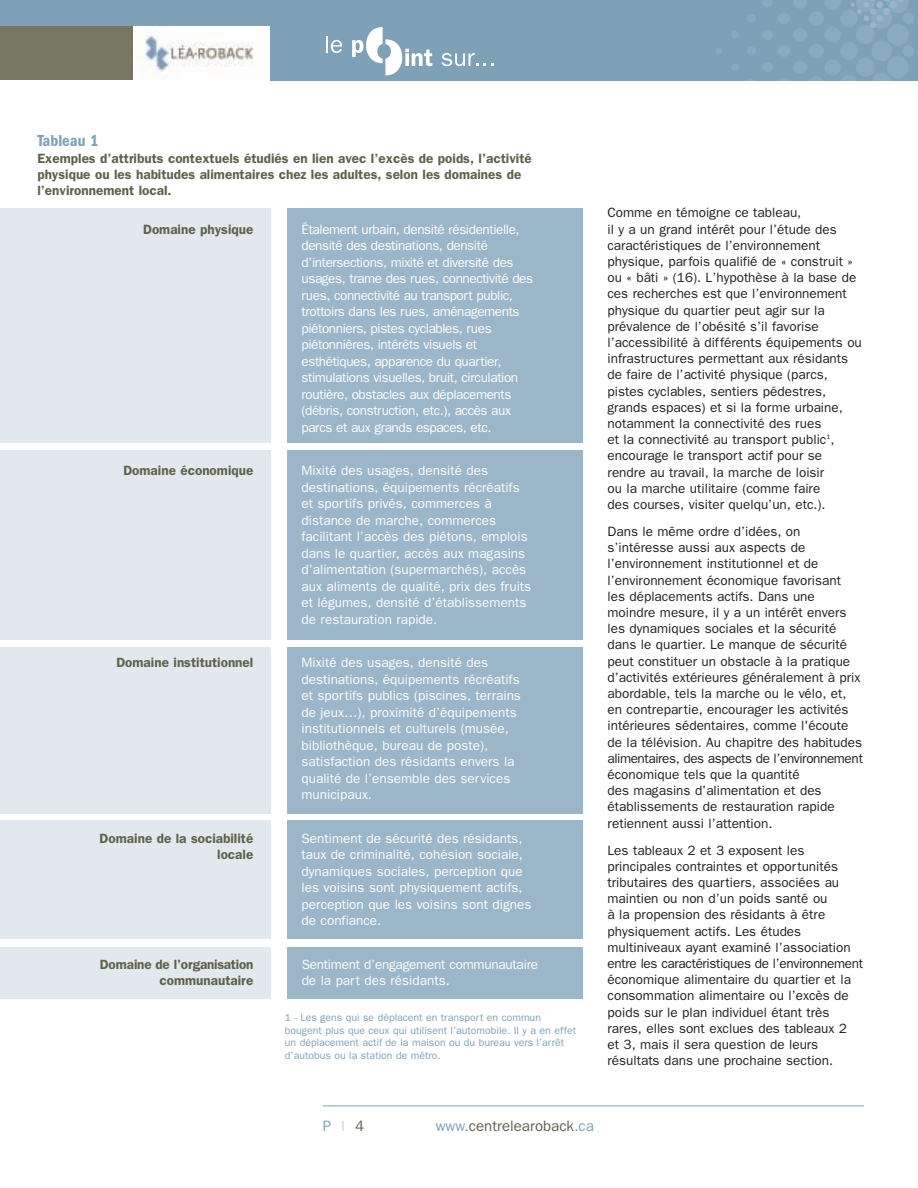
<style>
.page{position:relative;width:918px;height:1188px;background:#fff}
.page>*{position:absolute;margin:0;border:0;box-sizing:border-box;transform-origin:0 0}
.t1{font:600 condensed 16.5px "Franklin Gothic";color:#7ea1b7}
.t2{font:15px "Franklin Gothic";color:#60614b}
.t3{font:15px "Franklin Gothic";color:#7ea1b7}
.t4{font:13.5px/16.2px "Franklin Gothic";color:#231f20}
.t5{font:13.5px/16.5px "Franklin Gothic";color:#fff}
.t6{font:13.5px/16.5px "Franklin Gothic";letter-spacing:-.03em;color:#fff}
.t7{font:600 13.5px/16.5px "Franklin Gothic";color:#60614b}
.t8{font:13.5px "Franklin Gothic";letter-spacing:-.02em;color:#fff}
.t9{font:600 13.5px "Franklin Gothic";letter-spacing:-.02em;color:#60614b}
.t10{font:10.5px/12.6px "Franklin Gothic";color:#7ea1b7}
.s1{color:#b7cad8}
.s2{color:#60614b}
.s3{color:#7ea1b7}
</style>
<div class="page">
<div style="left:0;top:0;width:918px;height:81px;background:#7ea1b7"></div>
<svg style="left:716px;top:48px;width:5px;height:6px"></svg>
<svg style="left:731px;top:0;width:183px;height:81px"></svg>
<div style="left:287px;top:208px;width:296px;height:235px;background:#9bb6c8"></div>
<div style="left:0;top:208px;width:271px;height:235px;background:#e1e9ef"></div>
<div style="left:287px;top:947px;width:296px;height:52px;background:#9bb6c8"></div>
<div style="left:0;top:947px;width:271px;height:52px;background:#e1e9ef"></div>
<div style="left:287px;top:820px;width:296px;height:119px;background:#9bb6c8"></div>
<div style="left:0;top:820px;width:271px;height:119px;background:#e1e9ef"></div>
<div style="left:287px;top:647px;width:296px;height:166px;background:#9bb6c8"></div>
<div style="left:0;top:647px;width:271px;height:166px;background:#e1e9ef"></div>
<hr style="left:323px;top:1106px;width:541px;height:1px;background:#7ea1b7">
<div style="left:0;top:26px;width:270px;height:55px;background:#fff"></div>
<img style="left:145px;top:35px;width:109px;height:37px">
<svg style="left:326px;top:36px;width:16px;height:17px"></svg>
<svg style="left:352px;top:27px;width:80px;height:49px"></svg>
<svg style="left:442px;top:53px;width:51px;height:13px"></svg>
<div style="left:0;top:26px;width:133px;height:53px;background:#777761"></div>
<div style="left:287px;top:450px;width:296px;height:190px;background:#9bb6c8"></div>
<div style="left:0;top:450px;width:271px;height:190px;background:#e1e9ef"></div>
<p class="t1" style="left:37px;top:135px;width:63px">Tableau 1</p>
<p class="t7" style="left:37px;top:150px;width:496px">Exemples d’attributs contextuels étudiés en lien avec l’excès de poids, l’activité physique ou les habitudes alimentaires chez les adultes, selon les domaines de l’environnement local.</p>
<p class="t7" style="left:143px;top:221px;width:112px">Domaine physique</p>
<p class="t6" style="left:302px;top:221px;width:233px">Étalement urbain, densité résidentielle, densité des destinations, densité d’intersections, mixité et diversité des usages, trame des rues, connectivité des rues, connectivité au transport public, trottoirs dans les rues, aménagements piétonniers, pistes cyclables, rues piétonnières, intérêts visuels et esthétiques, apparence du quartier, stimulations visuelles, bruit, circulation routière, obstacles aux déplacements (débris, construction, etc.), accès aux parcs et aux grands espaces, etc.</p>
<p class="t7" style="left:123px;top:462px;width:132px">Domaine économique</p>
<p class="t5" style="left:302px;top:462px;width:231px">Mixité des usages, densité des destinations, équipements récréatifs et sportifs privés, commerces à distance de marche, commerces facilitant l’accès des piétons, emplois dans le quartier, accès aux magasins d’alimentation (supermarchés), accès aux aliments de qualité, prix des fruits et légumes, densité d’établissements de restauration rapide.</p>
<p class="t7" style="left:116px;top:654px;width:139px">Domaine institutionnel</p>
<p class="t5" style="left:302px;top:654px;width:221px">Mixité des usages, densité des destinations, équipements récréatifs et sportifs publics (piscines, terrains de jeux…), proximité d’équipements institutionnels et culturels (musée, bibliothèque, bureau de poste), satisfaction des résidants envers la qualité de l’ensemble des services municipaux.</p>
<p class="t7" style="left:100px;top:830px;width:155px">Domaine de la sociabilité</p>
<p class="t5" style="left:302px;top:830px;width:222px">Sentiment de sécurité des résidants,</p>
<p class="t7" style="left:217px;top:846px;width:38px">locale</p>
<p class="t5" style="left:302px;top:846px;width:231px">taux de criminalité, cohésion sociale, dynamiques sociales, perception que les voisins sont physiquement actifs, perception que les voisins sont dignes de confiance.</p>
<p class="t9" style="left:100px;top:956px;width:155px">Domaine de l’organisation</p>
<p class="t8" style="left:302px;top:956px;width:238px">Sentiment d’engagement communautaire</p>
<p class="t7" style="left:159px;top:972px;width:95px">communautaire</p>
<p class="t5" style="left:302px;top:972px;width:150px">de la part des résidants.</p>
<p class="t10" style="left:285px;top:1011px;width:293px">1 - Les gens qui se déplacent en transport en commun bougent plus que ceux qui utilisent l’automobile. Il y a en effet un déplacement actif de la maison ou du bureau vers l’arrêt d’autobus ou la station de métro.</p>
<p class="t4" style="left:608px;top:205px;width:256px">Comme en témoigne ce tableau,<br>il y a un grand intérêt pour l’étude des caractéristiques de l’environnement physique, parfois qualifié de « construit » ou « bâti » (16). L’hypothèse à la base de ces recherches est que l’environnement physique du quartier peut agir sur la prévalence de l’obésité s’il favorise l’accessibilité à différents équipements ou infrastructures permettant aux résidants de faire de l’activité physique (parcs, pistes cyclables, sentiers pédestres, grands espaces) et si la forme urbaine, notamment la connectivité des rues<br>et la connectivité au transport public<sup>1</sup>, encourage le transport actif pour se rendre au travail, la marche de loisir<br>ou la marche utilitaire (comme faire<br>des courses, visiter quelqu’un, etc.).</p>
<p class="t4" style="left:608px;top:523px;width:257px">Dans le même ordre d’idées, on s’intéresse aussi aux aspects de l’environnement institutionnel et de l’environnement économique favorisant<br>les déplacements actifs. Dans une moindre mesure, il y a un intérêt envers les dynamiques sociales et la sécurité dans le quartier. Le manque de sécurité peut constituer un obstacle à la pratique d’activités extérieures généralement à prix abordable, tels la marche ou le vélo, et, en contrepartie, encourager les activités intérieures sédentaires, comme l'écoute de la télévision. Au chapitre des habitudes alimentaires, des aspects de l’environnement économique tels que la quantité<br>des magasins d’alimentation et des établissements de restauration rapide retiennent aussi l’attention.</p>
<p class="t4" style="left:608px;top:842px;width:257px">Les tableaux 2 et 3 exposent les principales contraintes et opportunités tributaires des quartiers, associées au maintien ou non d’un poids santé ou<br>à la propension des résidants à être physiquement actifs. Les études multiniveaux ayant examiné l’association entre les caractéristiques de l’environnement économique alimentaire du quartier et la consommation alimentaire ou l’excès de poids sur le plan individuel étant très rares, elles sont exclues des tableaux 2<br>et 3, mais il sera question de leurs résultats dans une prochaine section.</p>
<p class="t3" style="left:323px;top:1117px;width:43px">P<span class="s1">|</span><span class="s2">4</span></p>
<p class="t2" style="left:436px;top:1117px;width:160px"><span class="s3">www.</span>centrelearoback<span class="s3">.ca</span></p>
</div>
